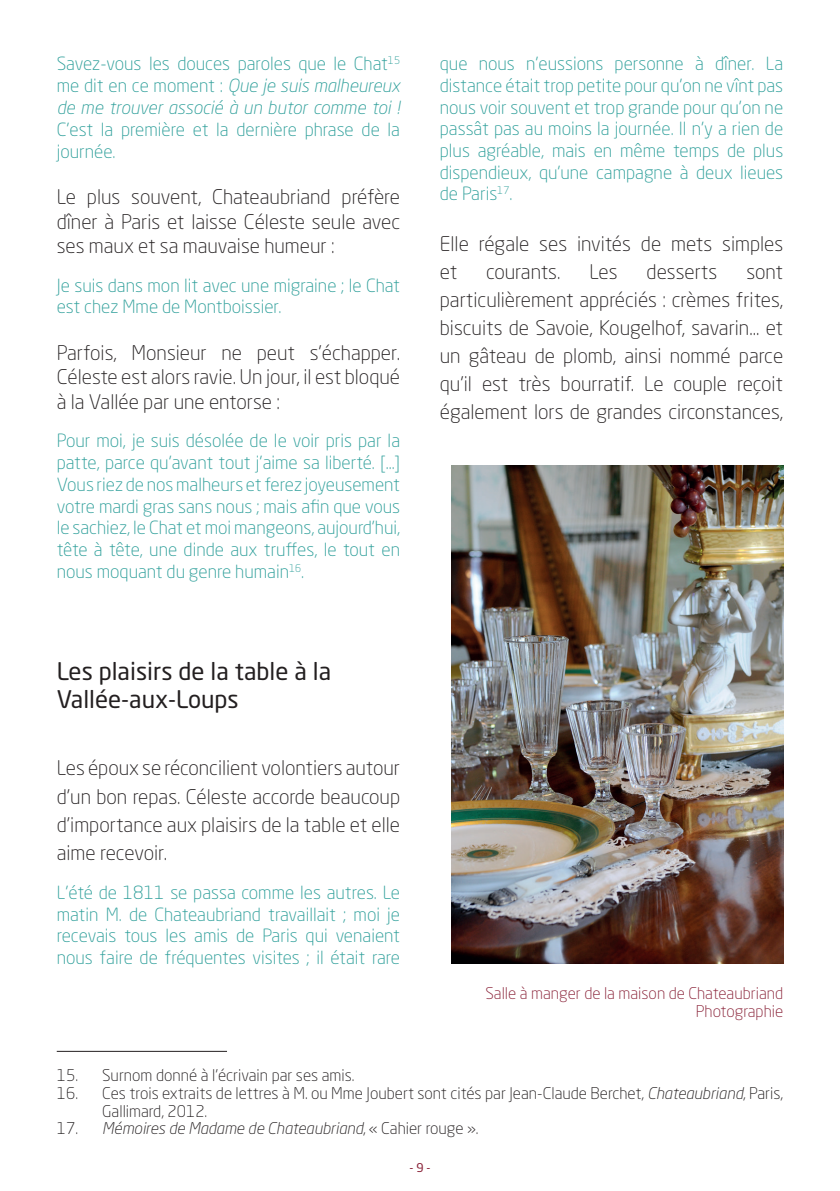
<style>
.page{position:relative;width:840px;height:1191px;background:#fff}
.page>*{position:absolute;margin:0;border:0;box-sizing:border-box;transform-origin:0 0}
.t1{font:24px/28.2px "Neo Sans Std";color:#231f20}
.t2{font:300 20px/28px "Neo Sans Std";color:#231f20;text-align:justify}
.t3{font:300 18px/21.8px "Neo Sans Std";color:#2c9e99;text-align:justify}
.t4{font:italic 300 18px/21.8px "Neo Sans Std";color:#2c9e99;text-align:justify}
.t5{font:300 16px/17.6px "Neo Sans Std";color:#231f20}
.t6{font:italic 300 16px "Neo Sans Std";color:#231f20}
.t7{font:300 16px/17.6px "Neo Sans Std";color:#882036;text-align:right}
.t8{font:12px "Neo Sans Std";color:#882036}
.s1{font-style:normal}
.s2{font-style:italic}
</style>
<div class="page">
<hr style="left:57px;top:1050px;width:170px;height:1px;background:#231f20">
<img style="left:451px;top:465px;width:331px;height:498px">
<p class="t4" style="left:57px;top:53px;width:345px"><span class="s1">Savez-vous les douces paroles que le Chat</span><sup>15 </sup><span class="s1">me dit en ce moment :</span> Que je suis malheureux de me trouver associé à un butor comme toi !</p>
<p class="t3" style="left:57px;top:118px;width:344px">C’est la première et la dernière phrase de la journée.</p>
<p class="t2" style="left:57px;top:185px;width:345px;line-height:24.2px">Le plus souvent, Chateaubriand préfère dîner à Paris et laisse Céleste seule avec ses maux et sa mauvaise humeur :</p>
<p class="t3" style="left:57px;top:274px;width:344px">Je suis dans mon lit avec une migraine ; le Chat est chez Mme de Montboissier.</p>
<p class="t2" style="left:57px;top:341px;width:345px;line-height:24.2px">Parfois, Monsieur ne peut s’échapper.<br>Céleste est alors ravie. Un jour, il est bloqué à la Vallée par une entorse :</p>
<p class="t3" style="left:57px;top:430px;width:345px">Pour moi, je suis désolée de le voir pris par la patte, parce qu’avant tout j’aime sa liberté. [...] Vous riez de nos malheurs et ferez joyeusement votre mardi gras sans nous ; mais afin que vous le sachiez, le Chat et moi mangeons, aujourd’hui, tête à tête, une dinde aux truffes, le tout en nous moquant du genre humain<sup>16</sup>.</p>
<h1 class="t1" style="left:57px;top:656px;width:276px">Les plaisirs de la table à la<br>Vallée-aux-Loups</h1>
<p class="t2" style="left:57px;top:754px;width:345px">Les époux se réconcilient volontiers autour d’un bon repas. Céleste accorde beaucoup d’importance aux plaisirs de la table et elle aime recevoir.</p>
<p class="t3" style="left:57px;top:881px;width:345px">L’été de 1811 se passa comme les autres. Le matin M. de Chateaubriand travaillait ; moi je recevais tous les amis de Paris qui venaient nous faire de fréquentes visites ; il était rare</p>
<p class="t3" style="left:439px;top:53px;width:345px">que nous n’eussions personne à dîner. La distance était trop petite pour qu’on ne vînt pas nous voir souvent et trop grande pour qu’on ne passât pas au moins la journée. Il n’y a rien de plus agréable, mais en même temps de plus dispendieux, qu’une campagne à deux lieues de Paris<sup>17</sup>.</p>
<p class="t2" style="left:439px;top:229px;width:344px">Elle régale ses invités de mets simples et</p>
<p class="t2" style="left:486px;top:257px;width:76px">courants.</p>
<p class="t2" style="left:589px;top:257px;width:30px">Les</p>
<p class="t2" style="left:646px;top:257px;width:72px">desserts</p>
<p class="t2" style="left:439px;top:257px;width:345px;text-indent:306px">sont particulièrement appréciés : crèmes frites, biscuits de Savoie, Kougelhof, savarin... et un gâteau de plomb, ainsi nommé parce qu’il est très bourratif. Le couple reçoit également lors de grandes circonstances,</p>
<p class="t7" style="left:485px;top:984px;width:299px">Salle à manger de la maison de Chateaubriand<br>Photographie</p>
<p class="t5" style="left:57px;top:1066px;width:299px">15. Surnom donné à l’écrivain par ses amis.</p>
<p class="t5" style="left:102px;top:1084px;width:682px;text-indent:-45px">16. Ces trois extraits de lettres à M. ou Mme Joubert sont cités par Jean-Claude Berchet, <span class="s2">Chateaubriand</span>, Paris,<br>Gallimard, 2012.</p>
<p class="t6" style="left:57px;top:1118px;width:423px"><span class="s1">17.</span> Mémoires de Madame de Chateaubriand<span class="s1">, « Cahier rouge ».</span></p>
<p class="t8" style="left:409px;top:1160px;width:23px">- 9 -</p>
</div>
